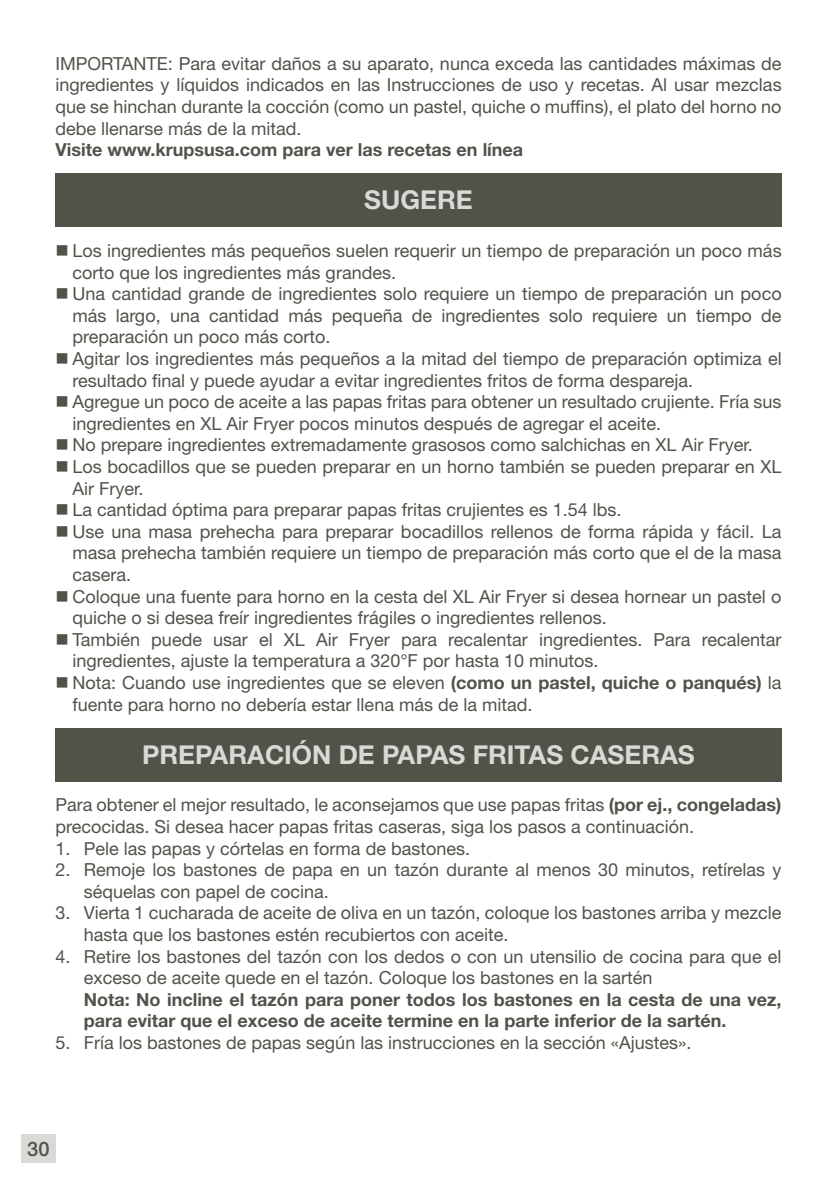
<style>
.page{position:relative;width:837px;height:1191px;background:#fff}
.page>*{position:absolute;margin:0;border:0;box-sizing:border-box;transform-origin:0 0}
.t1{font:700 26px "Helvetica Neue LT Std";color:#d9d9d5}
.t2{font:500 20px "Helvetica Neue LT Std";color:#535249}
.t3{font:18px/21.6px "Helvetica Neue LT Std";color:#535249}
.t4{font:700 18px/21.6px "Helvetica Neue LT Std";color:#535249}
.s1{font-weight:700}
</style>
<div class="page">
<div style="left:21px;top:1134px;width:34px;height:28px;background:#d9d9d5"></div>
<div style="left:55px;top:173px;width:726px;height:54px;background:#535249"></div>
<div style="left:55px;top:727px;width:726px;height:54px;background:#535249"></div>
<p class="t3" style="left:55px;top:52px;width:727px;text-align:justify">IMPORTANTE: Para evitar daños a su aparato, nunca exceda las cantidades máximas de ingredientes y líquidos indicados en las Instrucciones de uso y recetas. Al usar mezclas que se hinchan durante la cocción (como un pastel, quiche o muffins), el plato del horno no debe llenarse más de la mitad.</p>
<p class="t4" style="left:55px;top:139px;width:469px">Visite www.krupsusa.com para ver las recetas en línea</p>
<h1 class="t1" style="left:364px;top:184px;width:110px">SUGERE</h1>
<p class="t3" style="left:72px;top:239px;width:710px">Los ingredientes más pequeños suelen requerir un tiempo de preparación un poco más corto que los ingredientes más grandes.<br>Una cantidad grande de ingredientes solo requiere un tiempo de preparación un poco más largo, una cantidad más pequeña de ingredientes solo requiere un tiempo de preparación un poco más corto.<br>Agitar los ingredientes más pequeños a la mitad del tiempo de preparación optimiza el resultado final y puede ayudar a evitar ingredientes fritos de forma despareja.<br>Agregue un poco de aceite a las papas fritas para obtener un resultado crujiente. Fría sus ingredientes en XL Air Fryer pocos minutos después de agregar el aceite.<br>No prepare ingredientes extremadamente grasosos como salchichas en XL Air Fryer.<br>Los bocadillos que se pueden preparar en un horno también se pueden preparar en XL Air Fryer.<br>La cantidad óptima para preparar papas fritas crujientes es 1.54 lbs.<br>Use una masa prehecha para preparar bocadillos rellenos de forma rápida y fácil. La masa prehecha también requiere un tiempo de preparación más corto que el de la masa casera.<br>Coloque una fuente para horno en la cesta del XL Air Fryer si desea hornear un pastel o quiche o si desea freír ingredientes frágiles o ingredientes rellenos.<br>También puede usar el XL Air Fryer para recalentar ingredientes. Para recalentar ingredientes, ajuste la temperatura a 320°F por hasta 10 minutos.<br>Nota: Cuando use ingredientes que se eleven <span class="s1">(como un pastel, quiche o panqués)</span> la fuente para horno no debería estar llena más de la mitad.</p>
<h1 class="t1" style="left:142px;top:738px;width:554px">PREPARACIÓN DE PAPAS FRITAS CASERAS</h1>
<p class="t3" style="left:55px;top:794px;width:727px">Para obtener el mejor resultado, le aconsejamos que use papas fritas <span class="s1">(por ej., congeladas) </span>precocidas. Si desea hacer papas fritas caseras, siga los pasos a continuación.</p>
<p class="t3" style="left:55px;top:837px;width:416px">1. Pele las papas y córtelas en forma de bastones.</p>
<p class="t3" style="left:84px;top:859px;width:699px;text-indent:-28px">2. Remoje los bastones de papa en un tazón durante al menos 30 minutos, retírelas y séquelas con papel de cocina.</p>
<p class="t3" style="left:84px;top:902px;width:699px;text-indent:-28px">3. Vierta 1 cucharada de aceite de oliva en un tazón, coloque los bastones arriba y mezcle hasta que los bastones estén recubiertos con aceite.</p>
<p class="t3" style="left:84px;top:945px;width:699px;text-indent:-28px">4. Retire los bastones del tazón con los dedos o con un utensilio de cocina para que el exceso de aceite quede en el tazón. Coloque los bastones en la sartén</p>
<p class="t4" style="left:84px;top:988px;width:699px">Nota: No incline el tazón para poner todos los bastones en la cesta de una vez, para evitar que el exceso de aceite termine en la parte inferior de la sartén.</p>
<p class="t3" style="left:55px;top:1031px;width:637px">5. Fría los bastones de papas según las instrucciones en la sección «Ajustes».</p>
<p class="t2" style="left:27px;top:1136px;width:24px">30</p>
</div>
